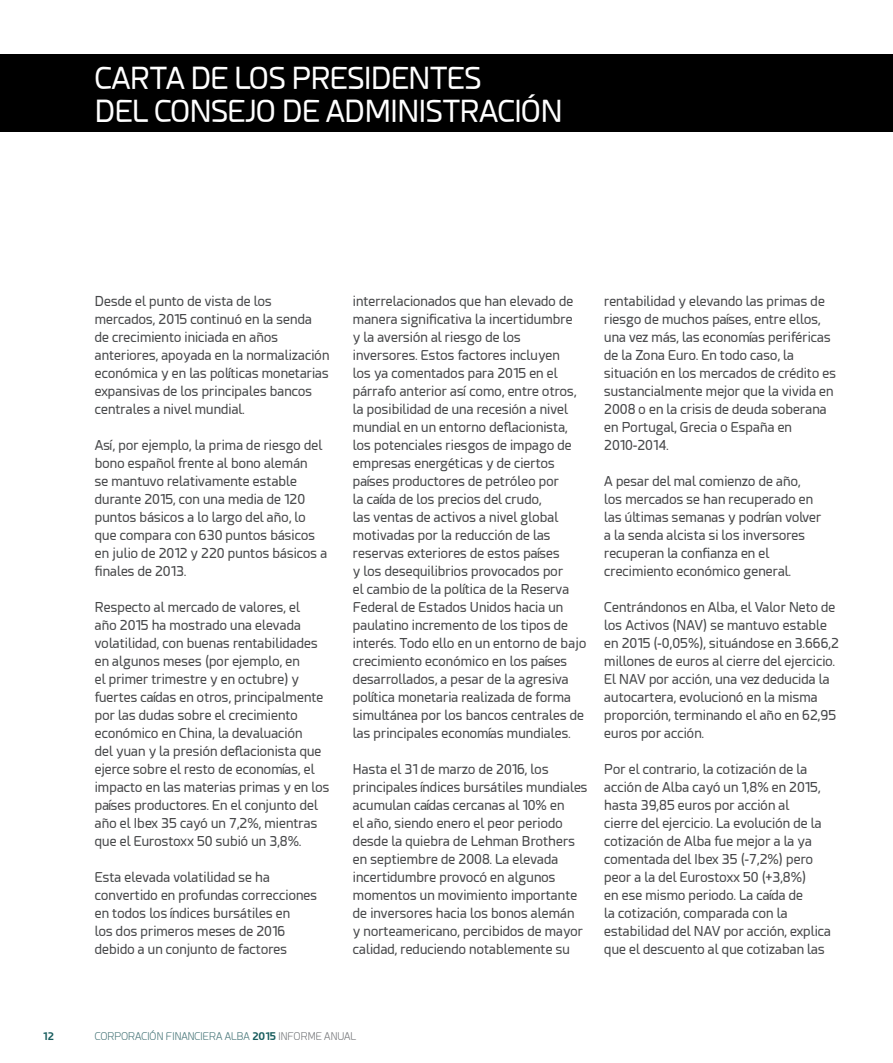
<style>
.page{position:relative;width:893px;height:1063px;background:#fff}
.page>*{position:absolute;margin:0;border:0;box-sizing:border-box;transform-origin:0 0}
.t1{font:30px/33px "Esphimere";letter-spacing:-.02em;color:#fff}
.t2{font:13.5px/18px "Esphimere";color:#464749}
.t3{font:300 10.5px "Esphimere";color:#3d6e71}
.t4{font:700 10.5px "Esphimere";color:#165b5c}
.s1{font-weight:700;color:#165b5c}
.s2{color:#6d6f72}
</style>
<div class="page">
<div style="left:0;top:54px;width:893px;height:77px;background:#000"></div>
<h1 class="t1" style="left:95px;top:63px;width:469px">CARTA DE LOS PRESIDENTES<br>DEL CONSEJO DE ADMINISTRACIÓN</h1>
<p class="t2" style="left:95px;top:292px;width:236px">Desde el punto de vista de los mercados, 2015 continuó en la senda de crecimiento iniciada en años anteriores, apoyada en la normalización económica y en las políticas monetarias expansivas de los principales bancos centrales a nivel mundial.</p>
<p class="t2" style="left:95px;top:436px;width:234px">Así, por ejemplo, la prima de riesgo del bono español frente al bono alemán<br>se mantuvo relativamente estable durante 2015, con una media de 120 puntos básicos a lo largo del año, lo que compara con 630 puntos básicos en julio de 2012 y 220 puntos básicos a finales de 2013.</p>
<p class="t2" style="left:95px;top:598px;width:236px">Respecto al mercado de valores, el<br>año 2015 ha mostrado una elevada volatilidad, con buenas rentabilidades en algunos meses (por ejemplo, en<br>el primer trimestre y en octubre) y fuertes caídas en otros, principalmente por las dudas sobre el crecimiento económico en China, la devaluación<br>del yuan y la presión deflacionista que ejerce sobre el resto de economías, el impacto en las materias primas y en los países productores. En el conjunto del año el Ibex 35 cayó un 7,2%, mientras que el Eurostoxx 50 subió un 3,8%.</p>
<p class="t2" style="left:95px;top:868px;width:224px">Esta elevada volatilidad se ha convertido en profundas correcciones en todos los índices bursátiles en<br>los dos primeros meses de 2016 debido a un conjunto de factores</p>
<p class="t2" style="left:353px;top:292px;width:235px">interrelacionados que han elevado de manera significativa la incertidumbre<br>y la aversión al riesgo de los inversores. Estos factores incluyen<br>los ya comentados para 2015 en el párrafo anterior así como, entre otros, la posibilidad de una recesión a nivel mundial en un entorno deflacionista, los potenciales riesgos de impago de empresas energéticas y de ciertos países productores de petróleo por<br>la caída de los precios del crudo,<br>las ventas de activos a nivel global motivadas por la reducción de las reservas exteriores de estos países<br>y los desequilibrios provocados por<br>el cambio de la política de la Reserva Federal de Estados Unidos hacia un paulatino incremento de los tipos de interés. Todo ello en un entorno de bajo crecimiento económico en los países desarrollados, a pesar de la agresiva política monetaria realizada de forma simultánea por los bancos centrales de las principales economías mundiales.</p>
<p class="t2" style="left:353px;top:760px;width:236px">Hasta el 31 de marzo de 2016, los principales índices bursátiles mundiales acumulan caídas cercanas al 10% en<br>el año, siendo enero el peor periodo desde la quiebra de Lehman Brothers en septiembre de 2008. La elevada incertidumbre provocó en algunos momentos un movimiento importante de inversores hacia los bonos alemán<br>y norteamericano, percibidos de mayor calidad, reduciendo notablemente su</p>
<p class="t2" style="left:604px;top:292px;width:233px">rentabilidad y elevando las primas de riesgo de muchos países, entre ellos, una vez más, las economías periféricas de la Zona Euro. En todo caso, la situación en los mercados de crédito es sustancialmente mejor que la vivida en 2008 o en la crisis de deuda soberana en Portugal, Grecia o España en 2010-2014.</p>
<p class="t2" style="left:604px;top:472px;width:219px">A pesar del mal comienzo de año, los mercados se han recuperado en las últimas semanas y podrían volver a la senda alcista si los inversores recuperan la confianza en el crecimiento económico general.</p>
<p class="t2" style="left:604px;top:598px;width:236px">Centrándonos en Alba, el Valor Neto de los Activos (NAV) se mantuvo estable en 2015 (-0,05%), situándose en 3.666,2 millones de euros al cierre del ejercicio.<br>El NAV por acción, una vez deducida la autocartera, evolucionó en la misma proporción, terminando el año en 62,95 euros por acción.</p>
<p class="t2" style="left:604px;top:760px;width:228px">Por el contrario, la cotización de la acción de Alba cayó un 1,8% en 2015, hasta 39,85 euros por acción al<br>cierre del ejercicio. La evolución de la cotización de Alba fue mejor a la ya comentada del Ibex 35 (-7,2%) pero peor a la del Eurostoxx 50 (+3,8%)<br>en ese mismo periodo. La caída de<br>la cotización, comparada con la estabilidad del NAV por acción, explica que el descuento al que cotizaban las</p>
<p class="t4" style="left:43px;top:1030px;width:12px">12</p>
<p class="t3" style="left:95px;top:1030px;width:263px">CORPORACIÓN FINANCIERA ALBA <span class="s1">2015</span> <span class="s2">INFORME ANUAL</span></p>
</div>
